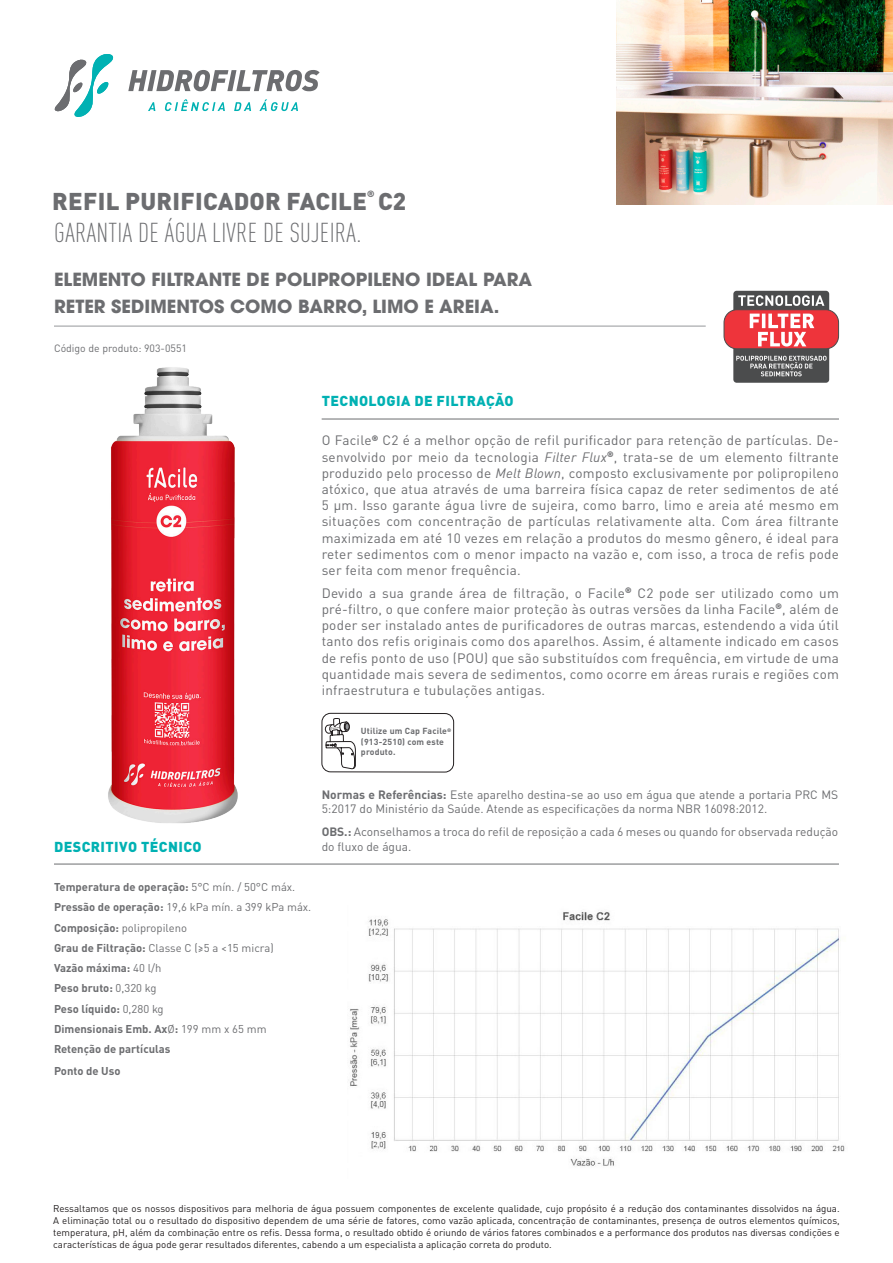
<style>
.page{position:relative;width:893px;height:1263px;background:#fff}
.page>*{position:absolute;margin:0;border:0;box-sizing:border-box;transform-origin:0 0}
.C_Descriptor_Title{font:300 condensed 27px "DIN Pro";letter-spacing:.01em;color:#6c6d70}
.Category_Title{font:900 24px "DIN Pro";letter-spacing:.01em;color:#6c6d70}
.C_TitleSection{font:700 18px "ITC Avant Garde Pro";color:#6c6d70}
.C_SubTitleBodyCopy{font:900 14.25px "DIN Pro";letter-spacing:.03em;color:#00b1b3}
.C_SubSubTitleBodyCop{font:13.5px/16.2px "DIN Pro";letter-spacing:.02em;color:#6c6d70;text-align:justify}
.C_BodyCopy{font:12px/14.4px "DIN Pro";color:#6c6d70}
.C_BodyCopy-2{font:700 11.25px "DIN Pro";color:#6c6d70}
.C_BodyCopy-3{font:11.25px "DIN Pro";color:#6c6d70}
.C_Caption{font:10.5px "DIN Pro";color:#6c6d70}
.C_BodyCopy-4{font:9.75px/12px "DIN Pro";color:#231f20;text-align:justify}
.C_BodyCopy-5{font:900 9px "DIN Pro";color:#6c6d70}
.C_SubSubTitleBodyCop-2{font:700 8.7px/10.5px "DIN Pro";letter-spacing:.02em;color:#6c6d70}
.s1{font-style:italic}
.s2{font-weight:700}
.s3{font-weight:400}
</style>
<div class="page">
<hr style="left:54px;top:326px;width:652px;height:1px;background:#95979a">
<hr style="left:322px;top:419px;width:517px;height:1px;background:#6c6d70">
<hr style="left:54px;top:864px;width:785px;height:1px;background:#6c6d70">
<div style="left:733px;top:291px;width:96px;height:92px;background:#4b4c4d;border-radius:3px"></div>
<svg style="left:738px;top:295px;width:86px;height:11px"></svg>
<svg style="left:736px;top:356px;width:90px;height:20px"></svg>
<div style="left:724px;top:309px;width:115px;height:40px;background:#ee343b;border:1px solid #4b4c4d;border-radius:13px"></div>
<svg style="left:750px;top:314px;width:64px;height:32px"></svg>
<div style="left:322px;top:713px;width:132px;height:59px;border:1px solid #231f20;border-radius:9px"></div>
<svg style="left:325px;top:718px;width:31px;height:51px"></svg>
<svg style="left:54px;top:54px;width:60px;height:63px"></svg>
<svg style="left:148px;top:99px;width:150px;height:12px"></svg>
<svg style="left:128px;top:70px;width:192px;height:21px"></svg>
<img style="left:350px;top:910px;width:495px;height:256px">
<img style="left:616px;top:0;width:276px;height:204px">
<img style="left:54px;top:325px;width:239px;height:540px">
<p class="C_BodyCopy-5" style="left:367px;top:186px;width:9px">®</p>
<p class="Category_Title" style="left:52px;top:180px;width:355px">REFIL PURIFICADOR FACILE C2</p>
<p class="C_Descriptor_Title" style="left:54px;top:213px;width:309px">GARANTIA DE ÁGUA LIVRE DE SUJEIRA.</p>
<p class="C_TitleSection" style="left:54px;top:268px;width:480px">ELEMENTO FILTRANTE DE POLIPROPILENO IDEAL PARA</p>
<p class="C_TitleSection" style="left:54px;top:295px;width:447px">RETER SEDIMENTOS COMO BARRO, LIMO E AREIA.</p>
<p class="C_Caption" style="left:54px;top:340px;width:134px">Código de produto: 903-0551</p>
<p class="C_SubTitleBodyCopy" style="left:322px;top:389px;width:193px">TECNOLOGIA DE FILTRAÇÃO</p>
<p class="C_SubSubTitleBodyCop" style="left:322px;top:431px;width:519px">O Facile<sup>®</sup> C2 é a melhor opção de refil purificador para retenção de partículas. De&shy;senvolvido por meio da tecnologia <span class="s1">Filter Flux</span><sup>®</sup>, trata-se de um elemento filtrante produzido pelo processo de <span class="s1">Melt Blown</span>, composto exclusivamente por polipropileno atóxico, que atua através de uma barreira física capaz de reter sedimentos de até 5 µm. Isso garante água livre de sujeira, como barro, limo e areia até mesmo em situações com concentração de partículas relativamente alta. Com área filtrante maximizada em até 10 vezes em relação a produtos do mesmo gênero, é ideal para reter sedimentos com o menor impacto na vazão e, com isso, a troca de refis pode ser feita com menor frequência.</p>
<p class="C_SubSubTitleBodyCop" style="left:322px;top:583px;width:519px">Devido a sua grande área de filtração, o Facile<sup>®</sup> C2 pode ser utilizado como um pré-filtro, o que confere maior proteção às outras versões da linha Facile<sup>®</sup>, além de poder ser instalado antes de purificadores de outras marcas, estendendo a vida útil tanto dos refis originais como dos aparelhos. Assim, é altamente indicado em casos de refis ponto de uso (POU) que são substituídos com frequência, em virtude de uma quantidade mais severa de sedimentos, como ocorre em áreas rurais e regiões com infraestrutura e tubulações antigas.</p>
<p class="C_SubSubTitleBodyCop-2" style="left:361px;top:725px;width:92px">Utilize um Cap Facile<sup>® </sup>(913-2510) com este produto.</p>
<p class="C_BodyCopy" style="left:322px;top:786px;width:518px"><span class="s2">Normas e Referências:</span> Este aparelho destina-se ao uso em água que atende a portaria PRC MS<br>5:2017 do Ministério da Saúde. Atende as especificações da norma NBR 16098:2012.</p>
<p class="C_BodyCopy" style="left:322px;top:824px;width:518px"><span class="s2">OBS.:</span> Aconselhamos a troca do refil de reposição a cada 6 meses ou quando for observada redução</p>
<p class="C_SubTitleBodyCopy" style="left:54px;top:834px;width:149px">DESCRITIVO TÉCNICO</p>
<p class="C_BodyCopy" style="left:322px;top:838px;width:91px">do fluxo de água.</p>
<p class="C_BodyCopy-2" style="left:54px;top:878px;width:243px">Temperatura de operação: <span class="s3">5°C mín. / 50°C máx.</span></p>
<p class="C_BodyCopy-3" style="left:54px;top:898px;width:259px"><span class="s2">Pressão de operação:</span> 19,6 kPa mín. a 399 kPa máx.</p>
<p class="C_BodyCopy-3" style="left:54px;top:919px;width:134px"><span class="s2">Composição:</span> polipropileno</p>
<p class="C_BodyCopy-3" style="left:54px;top:939px;width:221px"><span class="s2">Grau de Filtração:</span> Classe C (≥5 a &lt;15 micra)</p>
<p class="C_BodyCopy-2" style="left:54px;top:959px;width:109px">Vazão máxima: <span class="s3">40 l/h</span></p>
<p class="C_BodyCopy-2" style="left:54px;top:979px;width:104px">Peso bruto: <span class="s3">0,320 kg</span></p>
<p class="C_BodyCopy-2" style="left:54px;top:999px;width:111px">Peso líquido: <span class="s3">0,280 kg</span></p>
<p class="C_BodyCopy-2" style="left:54px;top:1019px;width:214px">Dimensionais Emb. Ax<span class="s3">Ø</span>: <span class="s3">199 mm x 65 mm</span></p>
<p class="C_BodyCopy-2" style="left:54px;top:1040px;width:118px">Retenção de partículas</p>
<p class="C_BodyCopy-2" style="left:54px;top:1062px;width:68px">Ponto de Uso</p>
<p class="C_BodyCopy-4" style="left:53px;top:1202px;width:788px">Ressaltamos que os nossos dispositivos para melhoria de água possuem componentes de excelente qualidade, cujo propósito é a redução dos contaminantes dissolvidos na água.<br>A eliminação total ou o resultado do dispositivo dependem de uma série de fatores, como vazão aplicada, concentração de contaminantes, presença de outros elementos químicos, temperatura, pH, além da combinação entre os refis. Dessa forma, o resultado obtido é oriundo de vários fatores combinados e a performance dos produtos nas diversas condições e características de água pode gerar resultados diferentes, cabendo a um especialista a aplicação correta do produto.</p>
</div>
